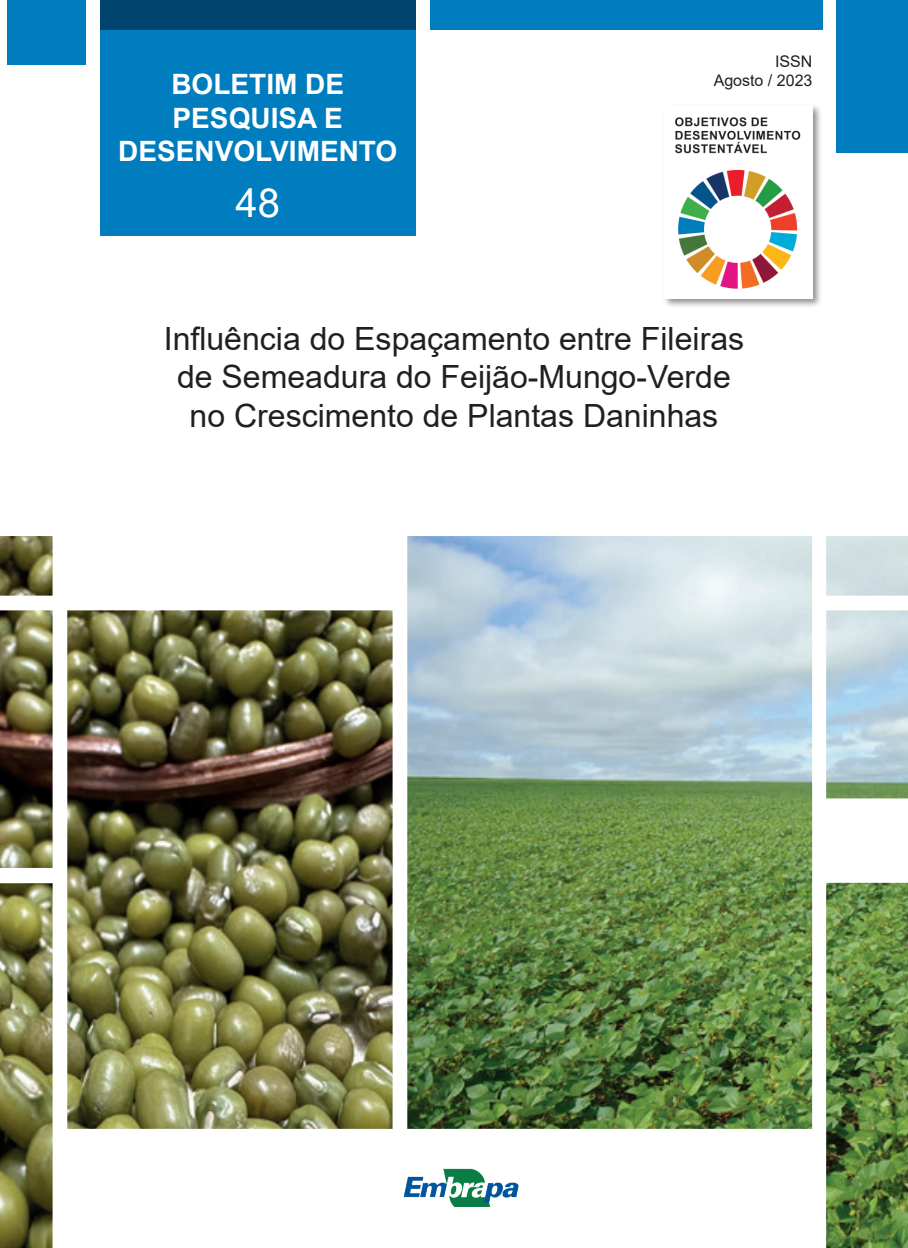
<style>
.page{position:relative;width:908px;height:1248px;background:#fff}
.page>*{position:absolute;margin:0;border:0;box-sizing:border-box;transform-origin:0 0}
.t1{font:40px "Arial";color:#fff}
.t2{font:32px/38.4px "Arial";color:#231f20;text-align:center}
.t3{font:700 28px/33.6px "Arial";color:#fff;text-align:center}
.t4{font:16px/19.2px "Arial";color:#231f20;text-align:right}
</style>
<div class="page">
<div style="left:7px;top:0;width:79px;height:65px;background:#007dbe"></div>
<div style="left:836px;top:0;width:71px;height:152px;background:#007dbe"></div>
<div style="left:100px;top:0;width:315px;height:235px;background:#007dbe"></div>
<div style="left:429px;top:0;width:392px;height:29px;background:#007dbe"></div>
<div style="left:100px;top:0;width:315px;height:29px;background:#00446d"></div>
<img style="left:0;top:536px;width:907px;height:711px">
<div style="left:662px;top:103px;width:160px;height:206px;background:#231f20;opacity:.5"></div>
<img style="left:664px;top:106px;width:148px;height:193px">
<p class="t3" style="left:118px;top:68px;width:281px">BOLETIM DE<br>PESQUISA E<br>DESENVOLVIMENTO</p>
<p class="t1" style="left:235px;top:175px;width:46px">48</p>
<p class="t4" style="left:713px;top:51px;width:100px">ISSN<br>Agosto / 2023</p>
<p class="t2" style="left:164px;top:319px;width:581px">Influência do Espaçamento entre Fileiras de Semeadura do Feijão-Mungo-Verde no Crescimento de Plantas Daninhas</p>
</div>
